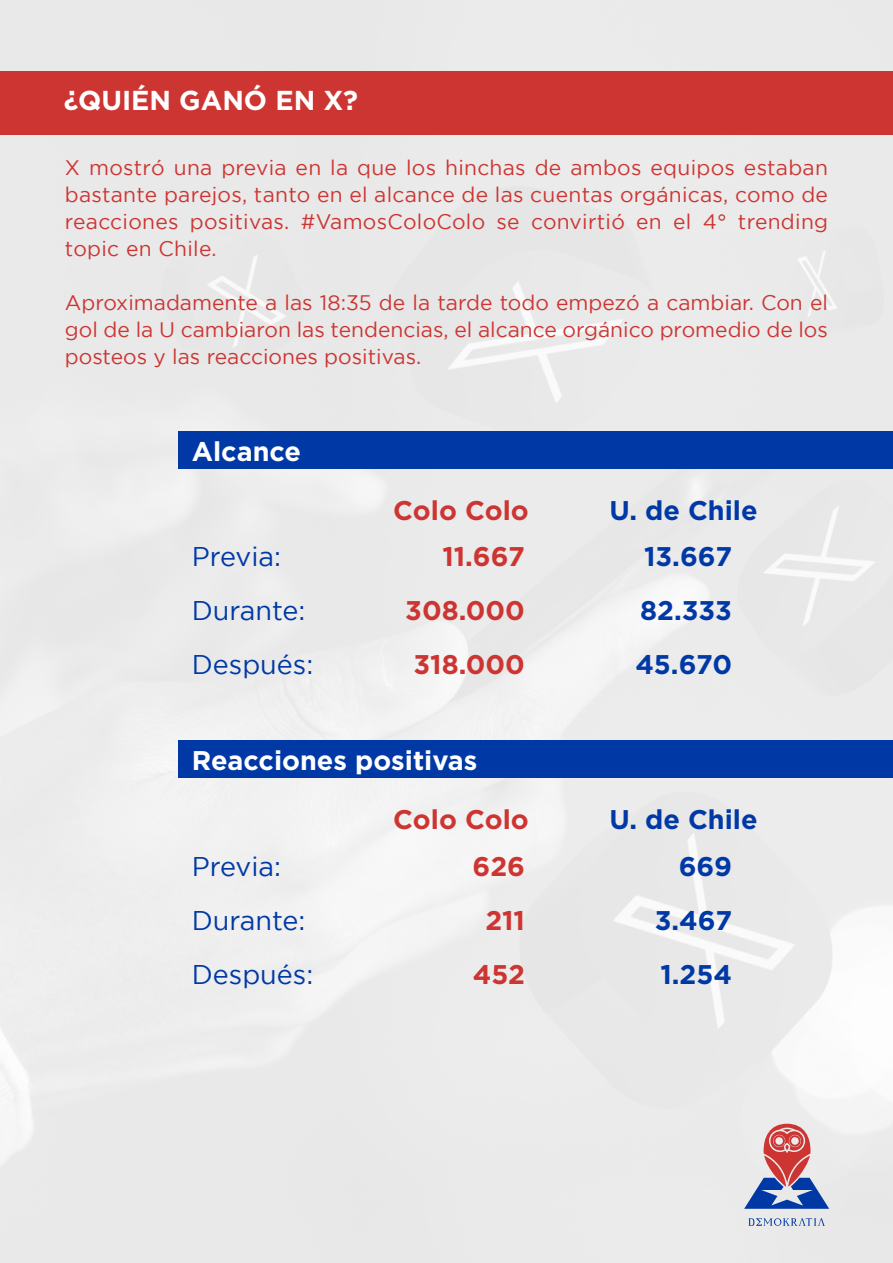
<style>
.page{position:relative;width:893px;height:1263px;background:#fff}
.page>*{position:absolute;margin:0;border:0;box-sizing:border-box;transform-origin:0 0}
.t1{font:700 27.3px "Gotham";color:#fff}
.t2{font:700 27px/54px "Gotham";color:#0039a6;text-align:center}
.t3{font:27px/54px "Gotham";color:#0039a6}
.t4{font:700 27px/54px "Gotham";color:#cd3532;text-align:right}
.t5{font:700 27px "Gotham";color:#fff}
.t6{font:21px/27px "Gotham";color:#cd3532;text-align:justify}
</style>
<div class="page">
<img style="left:0;top:0;width:893px;height:1263px">
<div style="left:0;top:72px;width:893px;height:63px;background:#cd3532"></div>
<div style="left:179px;top:431px;width:714px;height:37px;background:#0039a6"></div>
<div style="left:179px;top:740px;width:714px;height:38px;background:#0039a6"></div>
<svg style="left:744px;top:1124px;width:85px;height:85px;background:#b39ab0"></svg>
<svg style="left:748px;top:1218px;width:77px;height:8px"></svg>
<h1 class="t1" style="left:64px;top:84px;width:296px">¿QUIÉN GANÓ EN X?</h1>
<p class="t6" style="left:65px;top:154px;width:765px">X mostró una previa en la que los hinchas de ambos equipos estaban bastante parejos, tanto en el alcance de las cuentas orgánicas, como de reacciones positivas. #VamosColoColo se convirtió en el 4° trending topic en Chile.</p>
<p class="t6" style="left:65px;top:289px;width:765px">Aproximadamente a las 18:35 de la tarde todo empezó a cambiar. Con el gol de la U cambiaron las tendencias, el alcance orgánico promedio de los posteos y las reacciones positivas.</p>
<p class="t5" style="left:192px;top:435px;width:111px">Alcance</p>
<p class="t4" style="left:393px;top:483px;width:137px">Colo Colo</p>
<p class="t2" style="left:609px;top:483px;width:150px">U. de Chile</p>
<p class="t3" style="left:192px;top:529px;width:123px">Previa:<br>Durante:<br>Después:</p>
<p class="t4" style="left:405px;top:529px;width:121px">11.667<br>308.000<br>318.000</p>
<p class="t2" style="left:635px;top:529px;width:98px">13.667<br>82.333<br>45.670</p>
<p class="t5" style="left:192px;top:745px;width:287px">Reacciones positivas</p>
<p class="t4" style="left:393px;top:792px;width:137px">Colo Colo</p>
<p class="t2" style="left:609px;top:792px;width:150px">U. de Chile</p>
<p class="t3" style="left:192px;top:839px;width:123px">Previa:<br>Durante:<br>Después:</p>
<p class="t4" style="left:472px;top:838px;width:54px;text-align:center">626<br>211<br>452</p>
<p class="t2" style="left:655px;top:838px;width:79px;text-align:justify;text-indent:24px">669<br>3.467<br>1.254</p>
</div>
